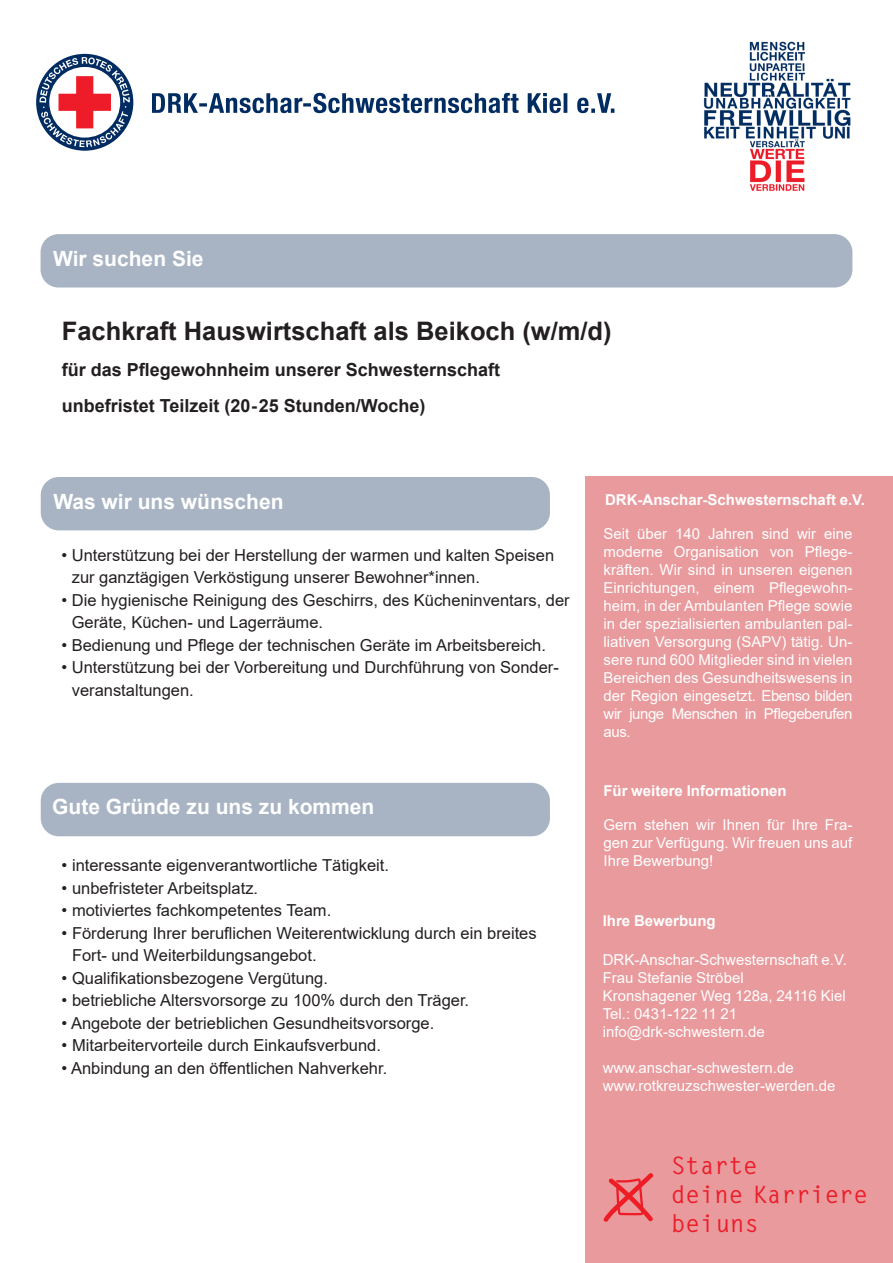
<style>
.page{position:relative;width:893px;height:1263px;background:#fff}
.page>*{position:absolute;margin:0;border:0;box-sizing:border-box;transform-origin:0 0}
.t1{font:700 25.5px "Arial";color:#231f20}
.t2{font:700 24px/28.8px "Letter Gothic Std";color:#ec1d29}
.t3{font:700 21px "Arial";color:#fff}
.t4{font:700 18px/36px "Arial";color:#231f20}
.t5{font:16.5px/22.5px "Arial";color:#231f20}
.t6{font:15px/18px "Arial";color:#fff;text-align:justify}
.t7{font:700 15px "Arial";color:#fff}
</style>
<div class="page">
<div style="left:41px;top:477px;width:509px;height:53px;background:#a8b4c3;border-radius:18px"></div>
<div style="left:41px;top:234px;width:811px;height:53px;background:#a8b4c3;border-radius:18px"></div>
<div style="left:41px;top:783px;width:509px;height:53px;background:#a8b4c3;border-radius:18px"></div>
<div style="left:585px;top:477px;width:308px;height:786px;background:#e99a9d"></div>
<svg style="left:603px;top:1173px;width:51px;height:49px"></svg>
<img style="left:703px;top:41px;width:148px;height:150px">
<div style="left:36px;top:54px;width:97px;height:97px;background:#002c62;border-radius:50%"></div>
<svg style="left:39px;top:57px;width:91px;height:90px"></svg>
<svg style="left:152px;top:93px;width:462px;height:20px"></svg>
<p class="t3" style="left:53px;top:243px;width:152px">Wir suchen Sie</p>
<h1 class="t1" style="left:62px;top:313px;width:551px">Fachkraft Hauswirtschaft als Beikoch (w/m/d)</h1>
<p class="t4" style="left:62px;top:352px;width:440px">für das Pflegewohnheim unserer Schwesternschaft unbefristet Teilzeit (20-25 Stunden/Woche)</p>
<p class="t3" style="left:53px;top:486px;width:232px">Was wir uns wünschen</p>
<p class="t5" style="left:72px;top:543px;width:484px;text-indent:-10px">• Unterstützung bei der Herstellung der warmen und kalten Speisen zur ganztägigen Verköstigung unserer Bewohner*innen.</p>
<p class="t5" style="left:72px;top:588px;width:499px;text-indent:-10px">• Die hygienische Reinigung des Geschirrs, des Kücheninventars, der<br>Geräte, Küchen- und Lagerräume.</p>
<p class="t5" style="left:61px;top:633px;width:486px">• Bedienung und Pflege der technischen Geräte im Arbeitsbereich.</p>
<p class="t5" style="left:72px;top:656px;width:489px;text-indent:-10px">• Unterstützung bei der Vorbereitung und Durchführung von Sonder&shy;veranstaltungen.</p>
<p class="t3" style="left:52px;top:792px;width:324px">Gute Gründe zu uns zu kommen</p>
<p class="t5" style="left:62px;top:854px;width:329px">• interessante eigenverantwortliche Tätigkeit.</p>
<p class="t5" style="left:62px;top:876px;width:198px">• unbefristeter Arbeitsplatz.</p>
<p class="t5" style="left:62px;top:899px;width:271px">• motiviertes fachkompetentes Team.</p>
<p class="t5" style="left:72px;top:921px;width:466px;text-indent:-10px">• Förderung Ihrer beruflichen Weiterentwicklung durch ein breites<br>Fort- und Weiterbildungsangebot.</p>
<p class="t5" style="left:62px;top:966px;width:268px">• Qualifikationsbezogene Vergütung.</p>
<p class="t5" style="left:62px;top:989px;width:409px">• betriebliche Altersvorsorge zu 100% durch den Träger.</p>
<p class="t5" style="left:62px;top:1011px;width:374px">• Angebote der betrieblichen Gesundheitsvorsorge.</p>
<p class="t5" style="left:62px;top:1034px;width:321px">• Mitarbeitervorteile durch Einkaufsverbund.</p>
<p class="t5" style="left:62px;top:1056px;width:327px">• Anbindung an den öffentlichen Nahverkehr.</p>
<p class="t7" style="left:605px;top:489px;width:261px">DRK-Anschar-Schwesternschaft e.V.</p>
<p class="t6" style="left:604px;top:524px;width:250px">Seit über 140 Jahren sind wir eine moderne Organisation von Pflege&shy;kräften. Wir sind in unseren eigenen Einrichtungen, einem Pflegewohn&shy;heim, in der Ambulanten Pflege sowie in der spezialisierten ambulanten pal&shy;liativen Versorgung (SAPV) tätig. Un&shy;sere rund 600 Mitglieder sind in vielen Bereichen des Gesundheitswesens in der Region eingesetzt. Ebenso bilden wir junge Menschen in Pflegeberufen aus.</p>
<p class="t7" style="left:603px;top:780px;width:185px">Für weitere Informationen</p>
<p class="t6" style="left:604px;top:815px;width:250px">Gern stehen wir Ihnen für Ihre Fra&shy;gen zur Verfügung. Wir freuen uns auf Ihre Bewerbung!</p>
<p class="t7" style="left:603px;top:910px;width:114px">Ihre Bewerbung</p>
<p class="t6" style="left:603px;top:950px;width:246px;text-align:left">DRK-Anschar-Schwesternschaft e.V.<br>Frau Stefanie Ströbel<br>Kronshagener Weg 128a, 24116 Kiel<br>Tel.: 0431-122 11 21 info@drk-schwestern.de</p>
<p class="t6" style="left:603px;top:1058px;width:234px">www.anschar-schwestern.de www.rotkreuzschwester-werden.de</p>
<h2 class="t2" style="left:671px;top:1151px;width:198px">Starte<br>deine Karriere bei uns</h2>
</div>
